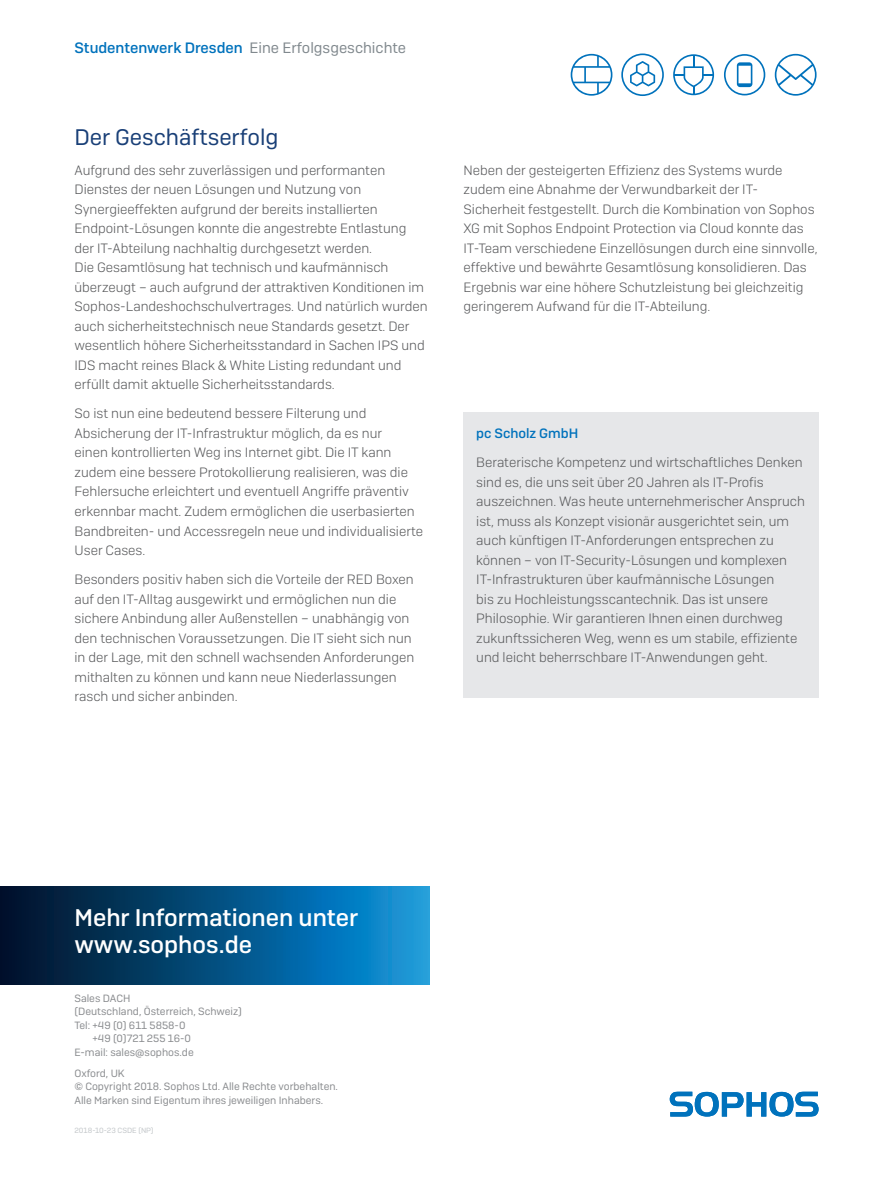
<style>
.page{position:relative;width:893px;height:1191px;background:#fff}
.page>*{position:absolute;margin:0;border:0;box-sizing:border-box;transform-origin:0 0}
.CTA_Heading{font:500 24px/27px "Sophos Sans";color:#fff}
.Body_Copy{font:22.5px "Sophos Sans";color:#193f77}
.t1{font:15px "Sophos Sans";color:#81898e}
.Body_Copy-2{font:300 13.5px/19.5px "Sophos Sans";color:#57585a}
.Body_Copy-3{font:500 13.5px "Sophos Sans";color:#0072bc}
.Copyright{font:10.5px "Sophos Sans";color:#8a8c8f}
.Job_No__and_Version{font:7.5px "Sophos Sans";color:#c2c6c9}
.s1{font-weight:500;color:#0072bc}
</style>
<div class="page">
<svg style="left:670px;top:1091px;width:149px;height:25px"></svg>
<svg style="left:0;top:886px;width:429px;height:98px;background:#055182"></svg>
<div style="left:463px;top:412px;width:356px;height:286px;background:#e6e7e9"></div>
<svg style="left:775px;top:54px;width:42px;height:42px"></svg>
<svg style="left:621px;top:53px;width:43px;height:43px"></svg>
<svg style="left:571px;top:54px;width:41px;height:42px"></svg>
<svg style="left:724px;top:54px;width:41px;height:41px"></svg>
<svg style="left:673px;top:54px;width:41px;height:41px"></svg>
<p class="t1" style="left:74px;top:39px;width:333px"><span class="s1">Studentenwerk Dresden</span> Eine Erfolgsgeschichte</p>
<p class="Body_Copy" style="left:74px;top:124px;width:206px">Der Geschäftserfolg</p>
<p class="Body_Copy-2" style="left:74px;top:160px;width:355px">Aufgrund des sehr zuverlässigen und performanten Dienstes der neuen Lösungen und Nutzung von Synergieeffekten aufgrund der bereits installierten Endpoint-Lösungen konnte die angestrebte Entlastung der IT-Abteilung nachhaltig durchgesetzt werden.<br>Die Gesamtlösung hat technisch und kaufmännisch überzeugt – auch aufgrund der attraktiven Konditionen im Sophos-Landeshochschulvertrages. Und natürlich wurden auch sicherheitstechnisch neue Standards gesetzt. Der wesentlich höhere Sicherheitsstandard in Sachen IPS und IDS macht reines Black &amp; White Listing redundant und erfüllt damit aktuelle Sicherheitsstandards.</p>
<p class="Body_Copy-2" style="left:74px;top:404px;width:350px">So ist nun eine bedeutend bessere Filterung und Absicherung der IT-Infrastruktur möglich, da es nur<br>einen kontrollierten Weg ins Internet gibt. Die IT kann zudem eine bessere Protokollierung realisieren, was die Fehlersuche erleichtert und eventuell Angriffe präventiv erkennbar macht. Zudem ermöglichen die userbasierten Bandbreiten- und Accessregeln neue und individualisierte User Cases.</p>
<p class="Body_Copy-2" style="left:74px;top:569px;width:341px">Besonders positiv haben sich die Vorteile der RED Boxen auf den IT-Alltag ausgewirkt und ermöglichen nun die sichere Anbindung aller Außenstellen – unabhängig von den technischen Voraussetzungen. Die IT sieht sich nun in der Lage, mit den schnell wachsenden Anforderungen mithalten zu können und kann neue Niederlassungen rasch und sicher anbinden.</p>
<p class="Body_Copy-2" style="left:463px;top:160px;width:356px">Neben der gesteigerten Effizienz des Systems wurde zudem eine Abnahme der Verwundbarkeit der IT-Sicherheit festgestellt. Durch die Kombination von Sophos XG mit Sophos Endpoint Protection via Cloud konnte das IT-Team verschiedene Einzellösungen durch eine sinnvolle, effektive und bewährte Gesamtlösung konsolidieren. Das Ergebnis war eine höhere Schutzleistung bei gleichzeitig geringerem Aufwand für die IT-Abteilung.</p>
<p class="Body_Copy-3" style="left:476px;top:425px;width:103px">pc Scholz GmbH</p>
<p class="Body_Copy-2" style="left:476px;top:452px;width:330px">Beraterische Kompetenz und wirtschaftliches Denken sind es, die uns seit über 20 Jahren als IT-Profis auszeichnen. Was heute unternehmerischer Anspruch ist, muss als Konzept visionär ausgerichtet sein, um auch künftigen IT-Anforderungen entsprechen zu können – von IT-Security-Lösungen und komplexen IT-Infrastrukturen über kaufmännische Lösungen<br>bis zu Hochleistungsscantechnik. Das ist unsere Philosophie. Wir garantieren Ihnen einen durchweg zukunftssicheren Weg, wenn es um stabile, effiziente und leicht beherrschbare IT-Anwendungen geht.</p>
<p class="CTA_Heading" style="left:74px;top:903px;width:285px">Mehr Informationen unter www.sophos.de</p>
<p class="Copyright" style="left:74px;top:992px;width:57px">Sales DACH</p>
<p class="Copyright" style="left:74px;top:1005px;width:169px">(Deutschland, Österreich, Schweiz)</p>
<p class="Copyright" style="left:74px;top:1019px;width:113px">Tel: +49 (0) 611 5858-0</p>
<p class="Copyright" style="left:93px;top:1032px;width:100px">+49 (0)721 255 16-0</p>
<p class="Copyright" style="left:74px;top:1046px;width:121px">E-mail: sales@sophos.de</p>
<p class="Copyright" style="left:74px;top:1066px;width:52px">Oxford, UK</p>
<p class="Copyright" style="left:74px;top:1080px;width:265px">© Copyright 2018. Sophos Ltd. Alle Rechte vorbehalten.</p>
<p class="Copyright" style="left:74px;top:1093px;width:250px">Alle Marken sind Eigentum ihres jeweiligen Inhabers.</p>
<p class="Job_No__and_Version" style="left:74px;top:1125px;width:81px">2018-10-23 CSDE (NP)</p>
</div>
